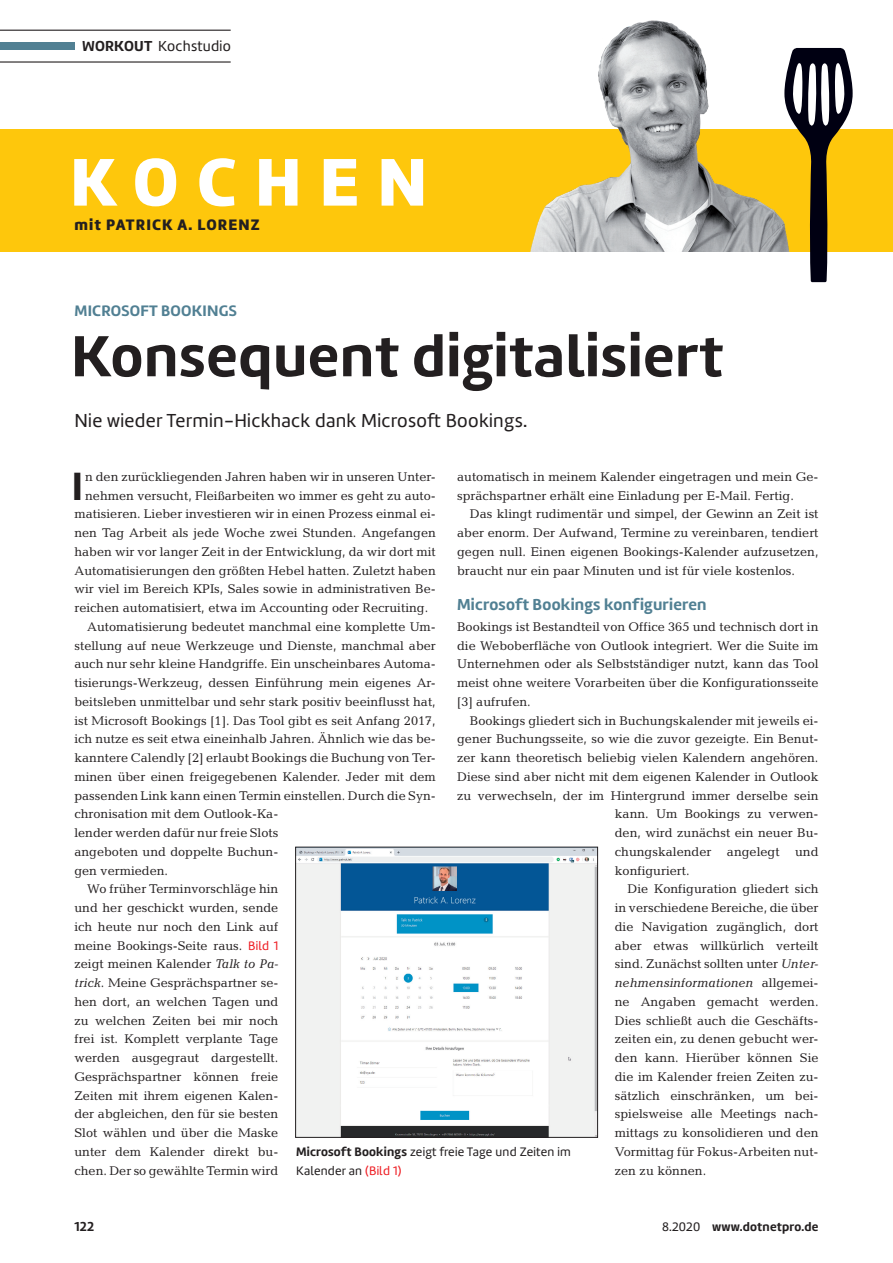
<style>
.page{position:relative;width:893px;height:1263px;background:#fff}
.page>*{position:absolute;margin:0;border:0;box-sizing:border-box;transform-origin:0 0}
.IR_00_seitenstrecke{font:900 69.75px "Amelia";letter-spacing:.26em;color:#fff}
.IR_00_headline{font:700 60px "Amelia";letter-spacing:.015em;color:#231f20}
.t1{font:700 40.8px "Amelia";color:#231f20}
.IR_00_vorspann{font:19.5px "Amelia";letter-spacing:.015em;color:#231f20}
.IR_00_fliesstext_hea{font:700 16.5px "Amelia";letter-spacing:.015em;color:#518093}
.IR_00_seitenstrecke-2{font:900 15.75px "Amelia";letter-spacing:.07em;color:#231f20}
.IR_00_dachzeile{font:700 15.75px "Amelia";letter-spacing:.015em;color:#518093}
.IR_40_seitenstrecke{font:15px "Amelia";letter-spacing:.015em;color:#231f20}
.IR_40_seitenstrecke-2{font:700 13.5px "Amelia";color:#231f20}
.t2{font:12.75px/18.8px "Candida Std";color:#231f20;text-align:justify}
.t3{font:12.75px/18.8px "Amelia";letter-spacing:.015em;color:#231f20}
.IR_40_seitenstrecke-3{font:700 12.75px "Amelia";letter-spacing:.015em;color:#231f20}
.s1{font-weight:700}
.s2{font-style:italic}
.s3{font-family:"Amelia";color:#ee1d23}
.s4{color:#ee1d23}
.s5{font-weight:400}
</style>
<div class="page">
<hr style="left:0;top:30px;width:231px;height:1px;background:#231f20">
<hr style="left:0;top:61px;width:231px;height:2px;background:#231f20">
<div style="left:0;top:42px;width:74px;height:8px;background:#518093"></div>
<img style="left:297px;top:849px;width:299px;height:287px">
<div style="left:295px;top:847px;width:303px;height:291px;border:1px solid #231f20"></div>
<div style="left:0;top:130px;width:893px;height:122px;background:#fec70c"></div>
<svg style="left:793px;top:48px;width:60px;height:234px"></svg>
<img style="left:523px;top:20px;width:270px;height:232px">
<p class="IR_40_seitenstrecke" style="left:82px;top:37px;width:150px"><span class="s1">WORKOUT</span> Kochstudio</p>
<p class="IR_00_seitenstrecke" style="left:70px;top:140px;width:358px">KOCHEN</p>
<p class="IR_00_seitenstrecke-2" style="left:74px;top:216px;width:187px">mit PATRICK A. LORENZ</p>
<p class="IR_00_dachzeile" style="left:74px;top:301px;width:164px">MICROSOFT BOOKINGS</p>
<p class="IR_00_headline" style="left:71px;top:321px;width:654px">Konsequent digitalisiert</p>
<p class="IR_00_vorspann" style="left:74px;top:409px;width:454px">Nie wieder Termin-Hickhack dank Microsoft Bookings.</p>
<p class="t2" style="left:457px;top:467px;width:363px">automatisch in meinem Kalender eingetragen und mein Ge&shy;sprächspartner erhält eine Einladung per E-Mail. Fertig.</p>
<p class="t2" style="left:457px;top:505px;width:363px;text-indent:13px">Das klingt rudimentär und simpel, der Gewinn an Zeit ist aber enorm. Der Aufwand, Termine zu vereinbaren, tendiert gegen null. Einen eigenen Bookings-Kalender aufzusetzen, braucht nur ein paar Minuten und ist für viele kostenlos.</p>
<p class="IR_00_fliesstext_hea" style="left:457px;top:595px;width:251px">Microsoft Bookings konfigurieren</p>
<p class="t2" style="left:457px;top:617px;width:363px">Bookings ist Bestandteil von Office 365 und technisch dort in die Weboberfläche von Outlook integriert. Wer die Suite im Unternehmen oder als Selbstständiger nutzt, kann das Tool meist ohne weitere Vorarbeiten über die Konfigurationsseite [3] aufrufen.</p>
<p class="t2" style="left:470px;top:711px;width:350px">Bookings gliedert sich in Buchungskalender mit jeweils ei-</p>
<p class="t2" style="left:457px;top:730px;width:363px">gener Buchungsseite, so wie die zuvor gezeigte. Ein Benut-</p>
<p class="t2" style="left:457px;top:748px;width:363px">zer kann theoretisch beliebig vielen Kalendern angehören.</p>
<p class="t2" style="left:457px;top:767px;width:363px">Diese sind aber nicht mit dem eigenen Kalender in Outlook</p>
<p class="t2" style="left:457px;top:786px;width:363px">zu verwechseln, der im Hintergrund immer derselbe sein</p>
<p class="t2" style="left:615px;top:805px;width:205px">kann. Um Bookings zu verwen-</p>
<p class="t2" style="left:615px;top:823px;width:205px">den, wird zunächst ein neuer Bu-</p>
<p class="t2" style="left:615px;top:842px;width:205px">chungskalender angelegt und</p>
<p class="t2" style="left:615px;top:861px;width:76px">konfiguriert.</p>
<p class="t2" style="left:615px;top:880px;width:205px;text-indent:13px">Die Konfiguration gliedert sich in verschiedene Bereiche, die über die Navigation zugänglich, dort aber etwas willkürlich verteilt sind. Zunächst sollten unter <span class="s2">Unter&shy;nehmensinformationen</span> allgemei&shy;ne Angaben gemacht werden.<br>Dies schließt auch die Geschäfts&shy;zeiten ein, zu denen gebucht wer&shy;den kann. Hierüber können Sie die im Kalender freien Zeiten zu&shy;sätzlich einschränken, um bei&shy;spielsweise alle Meetings nach&shy;mittags zu konsolidieren und den Vormittag für Fokus-Arbeiten nut&shy;zen zu können.</p>
<p class="t1" style="left:72px;top:462px;width:13px">I</p>
<p class="t2" style="left:85px;top:467px;width:352px">n den zurückliegenden Jahren haben wir in unseren Unter-</p>
<p class="t2" style="left:85px;top:486px;width:352px">nehmen versucht, Fleißarbeiten wo immer es geht zu auto-</p>
<p class="t2" style="left:74px;top:505px;width:363px">matisieren. Lieber investieren wir in einen Prozess einmal ei-</p>
<p class="t2" style="left:74px;top:523px;width:363px">nen Tag Arbeit als jede Woche zwei Stunden. Angefangen</p>
<p class="t2" style="left:74px;top:542px;width:363px">haben wir vor langer Zeit in der Entwicklung, da wir dort mit</p>
<p class="t2" style="left:74px;top:561px;width:363px">Automatisierungen den größten Hebel hatten. Zuletzt haben</p>
<p class="t2" style="left:74px;top:580px;width:363px">wir viel im Bereich KPIs, Sales sowie in administrativen Be-</p>
<p class="t2" style="left:74px;top:598px;width:355px">reichen automatisiert, etwa im Accounting oder Recruiting.</p>
<p class="t2" style="left:74px;top:617px;width:363px;text-align:left;text-indent:13px">Automatisierung bedeutet manchmal eine komplette Um&shy;stellung auf neue Werkzeuge und Dienste, manchmal aber auch nur sehr kleine Handgriffe. Ein unscheinbares Automa&shy;tisierungs-Werkzeug, dessen Einführung mein eigenes Ar&shy;beitsleben unmittelbar und sehr stark positiv beeinflusst hat, ist Microsoft Bookings [1]. Das Tool gibt es seit Anfang 2017, ich nutze es seit etwa eineinhalb Jahren. Ähnlich wie das be&shy;kanntere Calendly [2] erlaubt Bookings die Buchung von Ter&shy;minen über einen freigegebenen Kalender. Jeder mit dem passenden Link kann einen Termin einstellen. Durch die Syn&shy;chronisation mit dem Outlook-Ka-<br>lender werden dafür nur freie Slots<br>angeboten und doppelte Buchun-<br>gen vermieden.</p>
<p class="t2" style="left:74px;top:880px;width:205px;text-indent:13px">Wo früher Terminvorschläge hin und her geschickt wurden, sende ich heute nur noch den Link auf meine Bookings-Seite raus. <span class="s3">Bild 1 </span>zeigt meinen Kalender <span class="s2">Talk to Pa&shy;trick</span>. Meine Gesprächspartner se&shy;hen dort, an welchen Tagen und zu welchen Zeiten bei mir noch frei ist. Komplett verplante Tage werden ausgegraut dargestellt.<br>Gesprächspartner können freie Zeiten mit ihrem eigenen Kalen&shy;der abgleichen, den für sie besten Slot wählen und über die Maske unter dem Kalender direkt bu&shy;chen. Der so gewählte Termin wird</p>
<p class="t3" style="left:296px;top:1142px;width:276px"><span class="s1">Microsoft Bookings</span> zeigt freie Tage und Zeiten im<br>Kalender an <span class="s4">(Bild 1)</span></p>
<p class="IR_40_seitenstrecke-2" style="left:74px;top:1218px;width:21px">122</p>
<p class="IR_40_seitenstrecke-3" style="left:662px;top:1219px;width:158px"><span class="s5">8.2020</span> www.dotnetpro.de</p>
</div>
